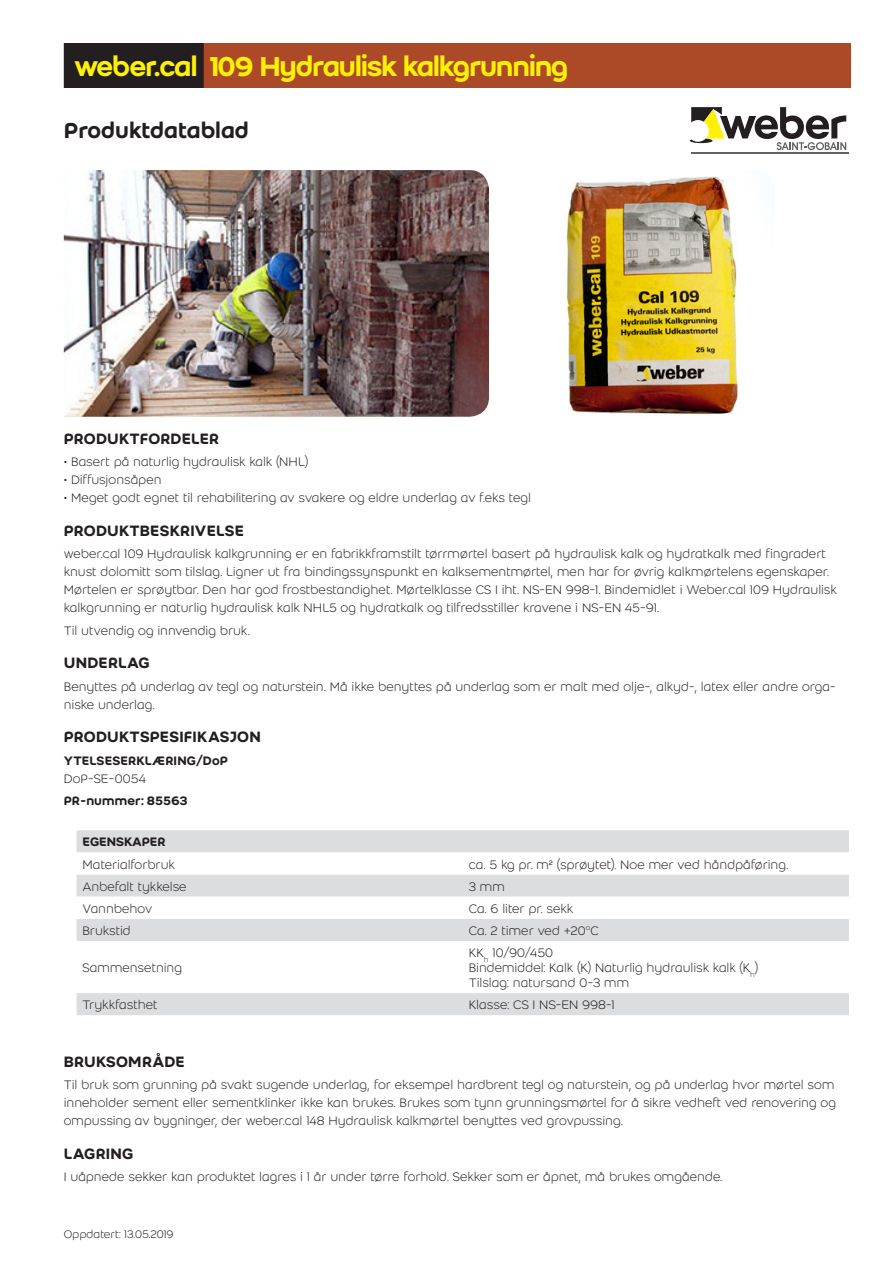
<style>
.page{position:relative;width:893px;height:1263px;background:#fff}
.page>*{position:absolute;margin:0;border:0;box-sizing:border-box;transform-origin:0 0}
.t1{font:30px "Weber Name";color:#fff101}
.t2{font:500 24px "Weber";color:#231f20}
.t3{font:500 16.5px "Weber";letter-spacing:.01em;color:#231f20}
.t4{font:300 13.5px/18px "Weber";letter-spacing:-.005em;color:#231f20}
.t5{font:500 13.5px "Weber";letter-spacing:.005em;color:#231f20}
.t6{font:300 12px "Weber";color:#231f20}
.s1{font-family:"Weber Name Left"}
.s2{font-family:"Weber Name Right"}
</style>
<div class="page">
<div style="left:64px;top:43px;width:786px;height:45px;background:#ac4a28"></div>
<div style="left:64px;top:39px;width:500px;height:54px;background:#231f20"></div>
<div style="left:204px;top:39px;width:369px;height:54px;background:#ac4a28"></div>
<div style="left:0;top:88px;width:893px;height:27px;background:#fff"></div>
<div style="left:0;top:9px;width:893px;height:34px;background:#fff"></div>
<img style="left:566px;top:176px;width:172px;height:238px">
<img style="left:64px;top:170px;width:425px;height:247px">
<div style="left:77px;top:830px;width:772px;height:185px;background:#dcdddf"></div>
<svg style="left:77px;top:852px;width:772px;height:141px"></svg>
<hr style="left:691px;top:153px;width:158px;height:1px;background:#636366">
<svg style="left:690px;top:107px;width:156px;height:43px"></svg>
<h1 class="t1" style="left:74px;top:48px;width:500px">weber.cal <span class="s1">1</span>09 Hydraulisk kalkgrunnin<span class="s2">g</span></h1>
<h2 class="t2" style="left:64px;top:116px;width:187px">Produktdatablad</h2>
<p class="t3" style="left:64px;top:429px;width:157px">PRODUKTFORDELER</p>
<p class="t4" style="left:64px;top:453px;width:246px">• Basert på naturlig hydraulisk kalk (NHL)</p>
<p class="t4" style="left:64px;top:471px;width:99px">• Diffusjonsåpen</p>
<p class="t4" style="left:64px;top:489px;width:469px">• Meget godt egnet til rehabilitering av svakere og eldre underlag av f.eks tegl</p>
<p class="t3" style="left:64px;top:521px;width:182px">PRODUKTBESKRIVELSE</p>
<p class="t4" style="left:64px;top:545px;width:774px">weber.cal 109 Hydraulisk kalkgrunning er en fabrikkframstilt tørrmørtel basert på hydraulisk kalk og hydratkalk med fingradert knust dolomitt som tilslag. Ligner ut fra bindingssynspunkt en kalksementmørtel, men har for øvrig kalkmørtelens egenskaper.<br>Mørtelen er sprøytbar. Den har god frostbestandighet. Mørtelklasse CS I iht. NS-EN 998-1. Bindemidlet i Weber.cal 109 Hydraulisk kalkgrunning er naturlig hydraulisk kalk NHL5 og hydratkalk og tilfredsstiller kravene i NS-EN 45-91.</p>
<p class="t4" style="left:64px;top:621px;width:187px">Til utvendig og innvendig bruk.</p>
<p class="t3" style="left:64px;top:653px;width:88px">UNDERLAG</p>
<p class="t4" style="left:64px;top:677px;width:774px">Benyttes på underlag av tegl og naturstein. Må ikke benyttes på underlag som er malt med olje-, alkyd-, latex eller andre orga&shy;niske underlag.</p>
<p class="t3" style="left:64px;top:727px;width:198px">PRODUKTSPESIFIKASJON</p>
<p class="t5" style="left:64px;top:752px;width:166px">YTELSESERKLÆRING/DoP</p>
<p class="t4" style="left:64px;top:769px;width:84px">DoP-SE-0054</p>
<p class="t5" style="left:64px;top:792px;width:125px">PR-nummer: 85563</p>
<p class="t5" style="left:83px;top:834px;width:85px">EGENSKAPER</p>
<p class="t4" style="left:83px;top:855px;width:94px">Materialforbruk</p>
<p class="t4" style="left:469px;top:855px;width:321px">ca. 5 kg pr. m² (sprøytet). Noe mer ved håndpåføring.</p>
<p class="t4" style="left:83px;top:877px;width:106px">Anbefalt tykkelse</p>
<p class="t4" style="left:469px;top:877px;width:37px">3 mm</p>
<p class="t4" style="left:83px;top:900px;width:71px">Vannbehov</p>
<p class="t4" style="left:469px;top:900px;width:106px">Ca. 6 liter pr. sekk</p>
<p class="t4" style="left:83px;top:922px;width:50px">Brukstid</p>
<p class="t4" style="left:469px;top:922px;width:131px">Ca. 2 timer ved +20<sup>o</sup>C</p>
<p class="t4" style="left:83px;top:959px;width:101px">Sammensetning</p>
<p class="t4" style="left:469px;top:945px;width:291px;line-height:15px">KK<sub>h</sub> 10/90/450<br>Bindemiddel: Kalk (K) Naturlig hydraulisk kalk (K<sub>h</sub>)<br>Tilslag: natursand 0-3 mm</p>
<p class="t4" style="left:83px;top:996px;width:77px">Trykkfasthet</p>
<p class="t4" style="left:469px;top:996px;width:148px">Klasse: CS I NS-EN 998-1</p>
<p class="t3" style="left:64px;top:1052px;width:123px">BRUKSOMRÅDE</p>
<p class="t4" style="left:64px;top:1076px;width:774px">Til bruk som grunning på svakt sugende underlag, for eksempel hardbrent tegl og naturstein, og på underlag hvor mørtel som inneholder sement eller sementklinker ikke kan brukes. Brukes som tynn grunningsmørtel for å sikre vedheft ved renovering og ompussing av bygninger, der weber.cal 148 Hydraulisk kalkmørtel benyttes ved grovpussing.</p>
<p class="t3" style="left:64px;top:1144px;width:71px">LAGRING</p>
<p class="t4" style="left:64px;top:1168px;width:660px">I uåpnede sekker kan produktet lagres i 1 år under tørre forhold. Sekker som er åpnet, må brukes omgående.</p>
<p class="t6" style="left:64px;top:1227px;width:111px">Oppdatert: 13.05.2019</p>
</div>
